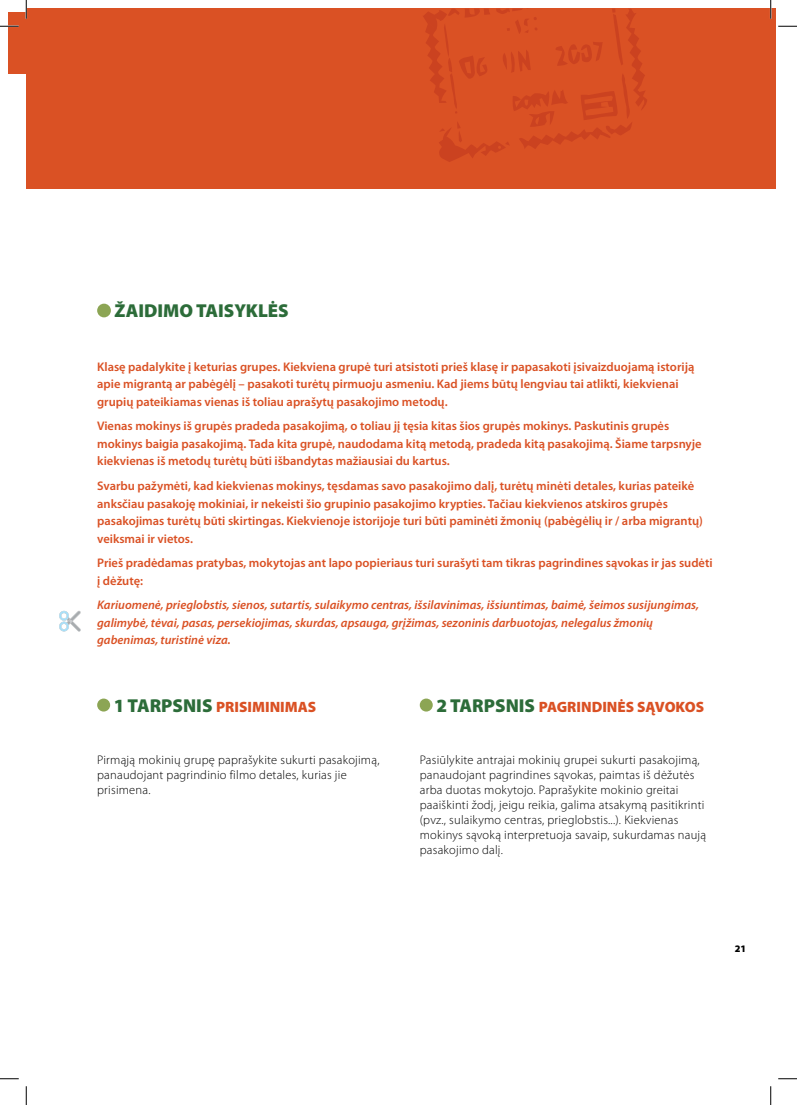
<style>
.page{position:relative;width:797px;height:1105px;background:#fff}
.page>*{position:absolute;margin:0;border:0;box-sizing:border-box;transform-origin:0 0}
.t1{font:900 18.75px "Myriad Pro";color:#2c6c39}
.t2{font:900 15px "Myriad Pro";color:#da5124}
.t3{font:600 12.5px/17.5px "Myriad Pro";color:#da5124}
.t4{font:300 12.5px/15px "Myriad Pro";letter-spacing:.02em;color:#000}
.t5{font:italic 600 12.5px/17.5px "Myriad Pro";color:#da5124}
.t6{font:900 10px "Myriad Pro";color:#000}
.s1{font-size:18.75px;color:#2c6c39}
</style>
<div class="page">
<div style="left:26px;top:9px;width:750px;height:180px;background:#da5124"></div>
<svg style="left:423px;top:9px;width:224px;height:153px"></svg>
<div style="left:97px;top:304px;width:14px;height:13px;background:#8ca554;border-radius:50%"></div>
<div style="left:97px;top:698px;width:13px;height:13px;background:#8ca554;border-radius:50%"></div>
<div style="left:420px;top:698px;width:13px;height:13px;background:#8ca554;border-radius:50%"></div>
<svg style="left:59px;top:611px;width:22px;height:21px"></svg>
<div style="left:9px;top:12px;width:17px;height:61px;background:#da5124"></div>
<svg style="left:0;top:25px;width:19px;height:2px"></svg>
<svg style="left:778px;top:25px;width:19px;height:2px"></svg>
<svg style="left:0;top:1078px;width:19px;height:1px"></svg>
<svg style="left:778px;top:1078px;width:19px;height:1px"></svg>
<svg style="left:25px;top:0;width:2px;height:19px"></svg>
<svg style="left:25px;top:1086px;width:2px;height:19px"></svg>
<svg style="left:770px;top:0;width:1px;height:19px"></svg>
<svg style="left:770px;top:1086px;width:1px;height:19px"></svg>
<h1 class="t1" style="left:115px;top:300px;width:176px">ŽAIDIMO TAISYKLĖS</h1>
<p class="t3" style="left:97px;top:358px;width:598px">Klasę padalykite į keturias grupes. Kiekviena grupė turi atsistoti prieš klasę ir papasakoti įsivaizduojamą istoriją apie migrantą ar pabėgėlį – pasakoti turėtų pirmuoju asmeniu. Kad jiems būtų lengviau tai atlikti, kiekvienai grupių pateikiamas vienas iš toliau aprašytų pasakojimo metodų.</p>
<p class="t3" style="left:97px;top:417px;width:606px">Vienas mokinys iš grupės pradeda pasakojimą, o toliau jį tęsia kitas šios grupės mokinys. Paskutinis grupės mokinys baigia pasakojimą. Tada kita grupė, naudodama kitą metodą, pradeda kitą pasakojimą. Šiame tarpsnyje kiekvienas iš metodų turėtų būti išbandytas mažiausiai du kartus.</p>
<p class="t3" style="left:97px;top:477px;width:607px">Svarbu pažymėti, kad kiekvienas mokinys, tęsdamas savo pasakojimo dalį, turėtų minėti detales, kurias pateikė anksčiau pasakoję mokiniai, ir nekeisti šio grupinio pasakojimo krypties. Tačiau kiekvienos atskiros grupės pasakojimas turėtų būti skirtingas. Kiekvienoje istorijoje turi būti paminėti žmonių (pabėgėlių ir / arba migrantų) veiksmai ir vietos.</p>
<p class="t3" style="left:97px;top:554px;width:617px">Prieš pradėdamas pratybas, mokytojas ant lapo popieriaus turi surašyti tam tikras pagrindines sąvokas ir jas sudėti į dėžutę:</p>
<p class="t5" style="left:97px;top:596px;width:603px">Kariuomenė, prieglobstis, sienos, sutartis, sulaikymo centras, išsilavinimas, išsiuntimas, baimė, šeimos susijungimas, galimybė, tėvai, pasas, persekiojimas, skurdas, apsauga, grįžimas, sezoninis darbuotojas, nelegalus žmonių gabenimas, turistinė viza.</p>
<p class="t2" style="left:114px;top:698px;width:204px"><span class="s1">1 TARPSNIS</span> PRISIMINIMAS</p>
<p class="t4" style="left:97px;top:753px;width:284px">Pirmąją mokinių grupę paprašykite sukurti pasakojimą, panaudojant pagrindinio filmo detales, kurias jie prisimena.</p>
<p class="t2" style="left:436px;top:698px;width:269px"><span class="s1">2 TARPSNIS</span> PAGRINDINĖS SĄVOKOS</p>
<p class="t4" style="left:420px;top:753px;width:288px">Pasiūlykite antrajai mokinių grupei sukurti pasakojimą, panaudojant pagrindines sąvokas, paimtas iš dėžutės arba duotas mokytojo. Paprašykite mokinio greitai paaiškinti žodį, jeigu reikia, galima atsakymą pasitikrinti (pvz., sulaikymo centras, prieglobstis...). Kiekvienas mokinys sąvoką interpretuoja savaip, sukurdamas naują pasakojimo dalį.</p>
<p class="t6" style="left:734px;top:942px;width:13px">21</p>
</div>
